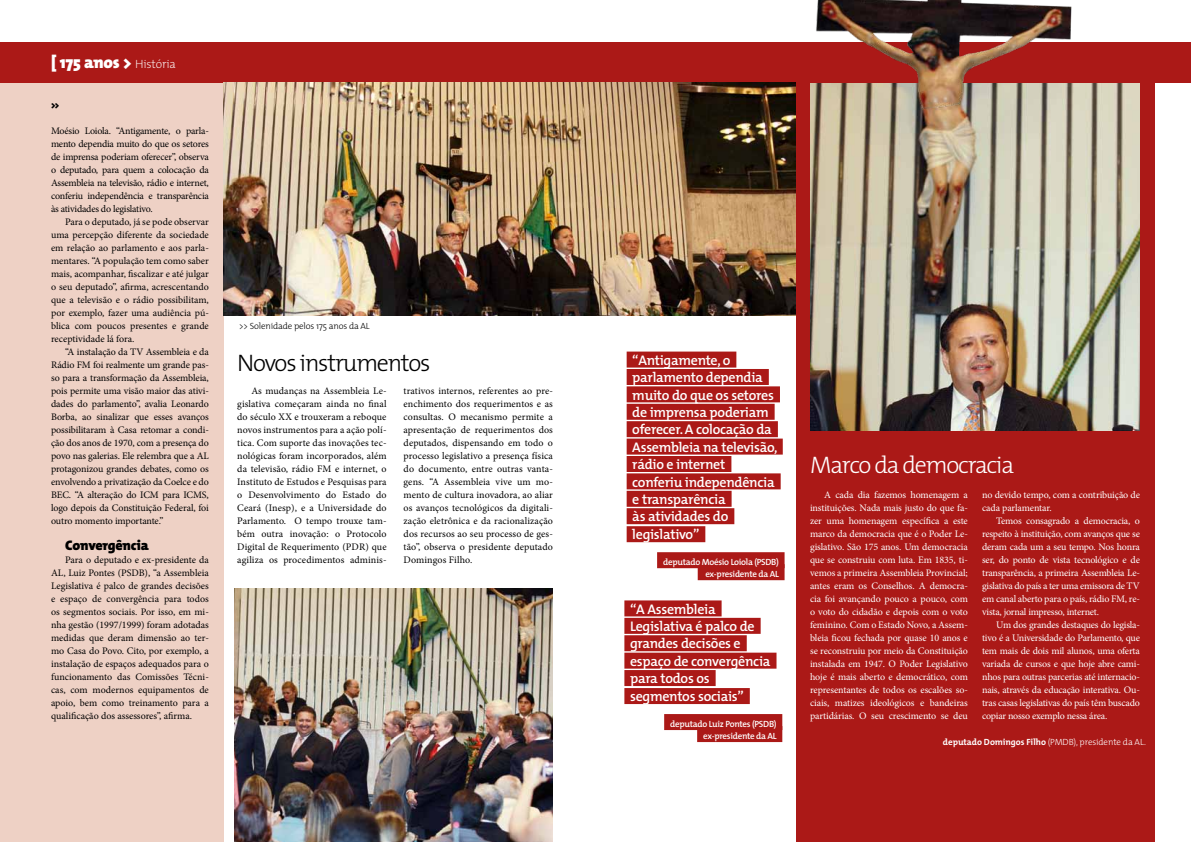
<style>
.page{position:relative;width:1191px;height:842px;background:#fff}
.page>*{position:absolute;margin:0;border:0;box-sizing:border-box;transform-origin:0 0}
.t1{font:300 24px "T Mix";letter-spacing:-.05em;color:#fff}
.t2{font:300 24px "T Mix";letter-spacing:-.05em;color:#000}
.t3{font:800 17px "T Mix";letter-spacing:-.015em;color:#fff}
.t4{font:600 14px/17.5px "T Mix";letter-spacing:-.02em;color:#fff}
.t5{font:800 14px "T Mix";letter-spacing:-.015em;color:#000}
.t6{font:10px/13px "Minion Pro";color:#000;text-align:justify}
.t7{font:10px/13px "Minion Pro";letter-spacing:-.015em;color:#fff;text-align:justify}
.t8{font:600 9px/12px "T Mix";letter-spacing:-.03em;color:#fff;text-align:right}
.t9{font:300 9px "T Mix";letter-spacing:-.015em;color:#000}
.t10{font:700 9px "T Mix";color:#fff}
.t11{font:300 9px "T Mix";letter-spacing:-.01em;color:#fff}
.t12{font:italic 800 9px "T Mix";color:#000}
.s1{font-weight:200;font-size:12px}
.s2{font-weight:300}
</style>
<div class="page">
<div style="left:796px;top:82px;width:358px;height:760px;background:#ab1917"></div>
<img style="left:810px;top:199px;width:330px;height:232px">
<div style="left:0;top:43px;width:223px;height:799px;background:#eed1c5"></div>
<div style="left:0;top:42px;width:1191px;height:40px;background:#ab1917"></div>
<img style="left:223px;top:82px;width:573px;height:234px">
<div style="left:626px;top:352px;width:110px;height:16px;background:#ab1917"></div>
<div style="left:626px;top:369px;width:143px;height:16px;background:#ab1917"></div>
<div style="left:626px;top:386px;width:154px;height:16px;background:#ab1917"></div>
<div style="left:626px;top:404px;width:148px;height:16px;background:#ab1917"></div>
<div style="left:626px;top:421px;width:152px;height:16px;background:#ab1917"></div>
<div style="left:626px;top:439px;width:156px;height:16px;background:#ab1917"></div>
<div style="left:626px;top:456px;width:105px;height:16px;background:#ab1917"></div>
<div style="left:626px;top:473px;width:154px;height:16px;background:#ab1917"></div>
<div style="left:626px;top:491px;width:105px;height:16px;background:#ab1917"></div>
<div style="left:626px;top:508px;width:108px;height:16px;background:#ab1917"></div>
<div style="left:626px;top:526px;width:79px;height:16px;background:#ab1917"></div>
<div style="left:657px;top:552px;width:127px;height:16px;background:#ab1917"></div>
<div style="left:697px;top:564px;width:87px;height:16px;background:#ab1917"></div>
<div style="left:624px;top:600px;width:97px;height:16px;background:#ab1917"></div>
<div style="left:624px;top:618px;width:136px;height:16px;background:#ab1917"></div>
<div style="left:624px;top:635px;width:122px;height:16px;background:#ab1917"></div>
<div style="left:624px;top:653px;width:152px;height:16px;background:#ab1917"></div>
<div style="left:624px;top:670px;width:91px;height:16px;background:#ab1917"></div>
<div style="left:624px;top:688px;width:126px;height:16px;background:#ab1917"></div>
<div style="left:664px;top:714px;width:118px;height:16px;background:#ab1917"></div>
<div style="left:697px;top:726px;width:85px;height:16px;background:#ab1917"></div>
<img style="left:235px;top:589px;width:318px;height:253px">
<img style="left:810px;top:0;width:330px;height:199px">
<h2 class="t3" style="left:51px;top:48px;width:126px">[ 175 anos &gt; <span class="s1">História</span></h2>
<p class="t12" style="left:51px;top:99px;width:10px">&gt;&gt;</p>
<p class="t6" style="left:51px;top:124px;width:159px">Moésio Loiola. “Antigamente, o parla&shy;mento dependia muito do que os setores de imprensa poderiam oferecer”, observa o deputado, para quem a colocação da Assembleia na televisão, rádio e internet, conferiu independência e transparência às atividades do legislativo.</p>
<p class="t6" style="left:51px;top:215px;width:159px;text-indent:14px">Para o deputado, já se pode observar uma percepção diferente da sociedade em relação ao parlamento e aos parla&shy;mentares. “A população tem como saber mais, acompanhar, fiscalizar e até julgar o seu deputado”, afirma, acrescentando que a televisão e o rádio possibilitam, por exemplo, fazer uma audiência pú&shy;blica com poucos presentes e grande receptividade lá fora.</p>
<p class="t6" style="left:51px;top:345px;width:159px;text-indent:14px">“A instalação da TV Assembleia e da Rádio FM foi realmente um grande pas&shy;so para a transformação da Assembleia, pois permite uma visão maior das ativi&shy;dades do parlamento”, avalia Leonardo Borba, ao sinalizar que esses avanços possibilitaram à Casa retomar a condi&shy;ção dos anos de 1970, com a presença do povo nas galerias. Ele relembra que a AL protagonizou grandes debates, como os envolvendo a privatização da Coelce e do BEC. “A alteração do ICM para ICMS, logo depois da Constituição Federal, foi outro momento importante.”</p>
<h3 class="t5" style="left:65px;top:533px;width:85px">Convergência</h3>
<p class="t6" style="left:51px;top:553px;width:159px;text-indent:14px">Para o deputado e ex-presidente da AL, Luiz Pontes (PSDB), “a Assembleia Legislativa é palco de grandes decisões e espaço de convergência para todos os segmentos sociais. Por isso, em mi&shy;nha gestão (1997/1999) foram adotadas medidas que deram dimensão ao ter&shy;mo Casa do Povo. Cito, por exemplo, a instalação de espaços adequados para o funcionamento das Comissões Técni&shy;cas, com modernos equipamentos de apoio, bem como treinamento para a qualificação dos assessores”, afirma.</p>
<p class="t9" style="left:239px;top:318px;width:127px">&gt;&gt; Solenidade pelos 175 anos da AL</p>
<h1 class="t2" style="left:237px;top:343px;width:195px">Novos instrumentos</h1>
<p class="t6" style="left:237px;top:384px;width:151px;text-indent:14px">As mudanças na Assembleia Le&shy;gislativa começaram ainda no final do século XX e trouxeram a reboque novos instrumentos para a ação polí&shy;tica. Com suporte das inovações tec&shy;nológicas foram incorporados, além da televisão, rádio FM e internet, o Instituto de Estudos e Pesquisas para o Desenvolvimento do Estado do Ceará (Inesp), e a Universidade do Parlamento. O tempo trouxe tam&shy;bém outra inovação: o Protocolo Digital de Requerimento (PDR) que agiliza os procedimentos adminis-</p>
<p class="t6" style="left:403px;top:384px;width:151px">trativos internos, referentes ao pre&shy;enchimento dos requerimentos e as consultas. O mecanismo permite a apresentação de requerimentos dos deputados, dispensando em todo o processo legislativo a presença física do documento, entre outras vanta&shy;gens. “A Assembleia vive um mo&shy;mento de cultura inovadora, ao aliar os avanços tecnológicos da digitali&shy;zação eletrônica e da racionalização dos recursos ao seu processo de ges&shy;tão”, observa o presidente deputado Domingos Filho.</p>
<h3 class="t4" style="left:632px;top:351px;width:147px">“Antigamente, o parlamento dependia muito do que os setores de imprensa poderiam oferecer. A colocação da<br>Assembleia na televisão, rádio e internet conferiu independência e transparência<br>às atividades do legislativo”</h3>
<p class="t8" style="left:663px;top:556px;width:117px">deputado Moésio Loiola (PSDB) ex-presidente da AL</p>
<h3 class="t4" style="left:630px;top:600px;width:142px">“A Assembleia<br>Legislativa é palco de grandes decisões e espaço de convergência para todos os segmentos sociais”</h3>
<p class="t8" style="left:670px;top:718px;width:108px">deputado Luiz Pontes (PSDB) ex-presidente da AL</p>
<h1 class="t1" style="left:810px;top:445px;width:205px">Marco da democracia</h1>
<p class="t7" style="left:810px;top:488px;width:159px;text-indent:14px">A cada dia fazemos homenagem a instituições. Nada mais justo do que fa&shy;zer uma homenagem específica a este marco da democracia que é o Poder Le&shy;gislativo. São 175 anos. Um democracia que se construiu com luta. Em 1835, ti&shy;vemos a primeira Assembleia Provincial; antes eram os Conselhos. A democra&shy;cia foi avançando pouco a pouco, com o voto do cidadão e depois com o voto feminino. Com o Estado Novo, a Assem&shy;bleia ficou fechada por quase 10 anos e se reconstruiu por meio da Constituição instalada em 1947. O Poder Legislativo hoje é mais aberto e democrático, com representantes de todos os escalões so&shy;ciais, matizes ideológicos e bandeiras partidárias. O seu crescimento se deu</p>
<p class="t7" style="left:982px;top:488px;width:159px">no devido tempo, com a contribuição de cada parlamentar.</p>
<p class="t7" style="left:982px;top:514px;width:159px;text-indent:14px">Temos consagrado a democracia, o respeito à instituição, com avanços que se deram cada um a seu tempo. Nos honra ser, do ponto de vista tecnológico e de transparência, a primeira Assembleia Le&shy;gislativa do país a ter uma emissora de TV em canal aberto para o país, rádio FM, re&shy;vista, jornal impresso, internet.</p>
<p class="t7" style="left:982px;top:618px;width:159px;text-indent:14px">Um dos grandes destaques do legisla&shy;tivo é a Universidade do Parlamento, que tem mais de dois mil alunos, uma oferta variada de cursos e que hoje abre cami&shy;nhos para outras parcerias até internacio&shy;nais, através da educação interativa. Ou&shy;tras casas legislativas do país têm buscado copiar nosso exemplo nessa área.</p>
<p class="t10" style="left:943px;top:734px;width:119px">deputado Domingos Filho <span class="s2">(PMDB</span></p>
<p class="t11" style="left:1073px;top:734px;width:74px">), presidente da AL.</p>
</div>
